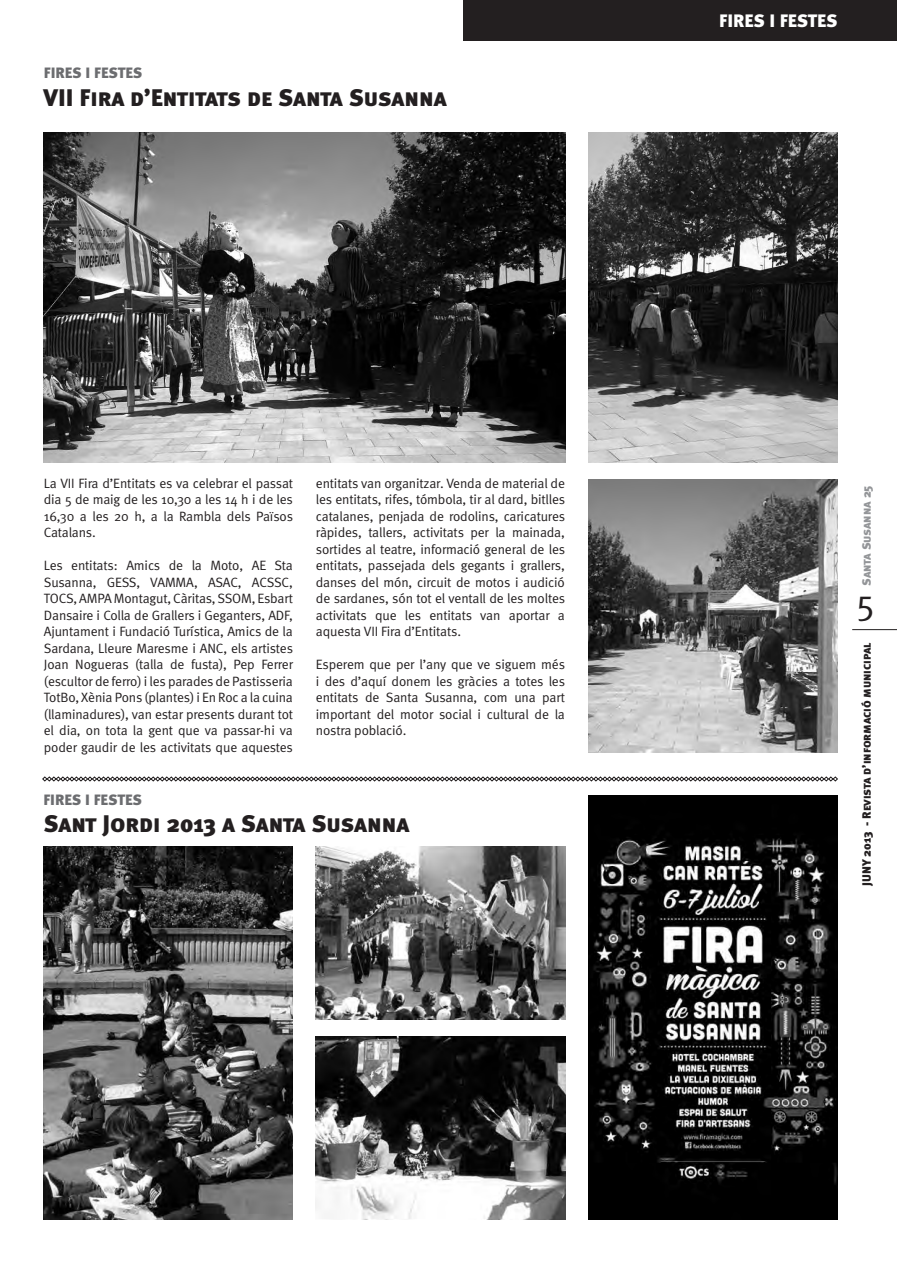
<style>
.page{position:relative;width:897px;height:1263px;background:#fff}
.page>*{position:absolute;margin:0;border:0;box-sizing:border-box;transform-origin:0 0}
.t1{font:36px "Meta Plus Normal Caps";color:#231f20}
.t2{font:24px "Meta Black Caps";letter-spacing:-.005em;color:#231f20}
.t3{font:18px "Meta Black Caps";color:#fff}
.t4{font:15px "Meta Black Caps";color:#6c6d70}
.t5{font:13.5px/16.5px "Meta Normal";letter-spacing:-.01em;color:#231f20;text-align:justify}
.t6{font:12px "Meta Black Caps";color:#231f20}
.t7{font:12px "Meta Black Caps";letter-spacing:-.015em;color:#939598}
</style>
<div class="page">
<div style="left:463px;top:0;width:433px;height:41px;background:#231f20"></div>
<hr style="left:851px;top:629px;width:45px;height:1px;background:#231f20">
<img style="left:588px;top:796px;width:249px;height:423px">
<img style="left:43px;top:132px;width:522px;height:330px">
<img style="left:588px;top:132px;width:249px;height:330px">
<img style="left:43px;top:847px;width:250px;height:372px">
<img style="left:316px;top:847px;width:249px;height:172px">
<img style="left:316px;top:1036px;width:249px;height:183px">
<img style="left:588px;top:480px;width:249px;height:272px">
<svg style="left:42px;top:776px;width:795px;height:5px"></svg>
<p class="t4" style="left:44px;top:64px;width:100px">FIRES I FESTES</p>
<h2 class="t2" style="left:43px;top:83px;width:404px">VII Fira d’Entitats de Santa Susanna</h2>
<p class="t5" style="left:44px;top:474px;width:250px">La VII Fira d’Entitats es va celebrar el passat dia 5 de maig de les 10,30 a les 14 h i de les 16,30 a les 20 h, a la Rambla dels Països Catalans.</p>
<p class="t5" style="left:44px;top:557px;width:250px">Les entitats: Amics de la Moto, AE Sta Susanna, GESS, VAMMA, ASAC, ACSSC, TOCS, AMPA Montagut, Càritas, SSOM, Esbart Dansaire i Colla de Grallers i Geganters, ADF, Ajuntament i Fundació Turística, Amics de la Sardana, Lleure Maresme i ANC, els artistes Joan Nogueras (talla de fusta), Pep Ferrer (escultor de ferro) i les parades de Pastisseria TotBo, Xènia Pons (plantes) i En Roc a la cuina (llaminadures), van estar presents durant tot el dia, on tota la gent que va passar-hi va poder gaudir de les activitats que aquestes</p>
<p class="t4" style="left:43px;top:791px;width:100px">FIRES I FESTES</p>
<p class="t5" style="left:316px;top:474px;width:250px">entitats van organitzar. Venda de material de les entitats, rifes, tómbola, tir al dard, bitlles catalanes, penjada de rodolins, caricatures ràpides, tallers, activitats per la mainada, sortides al teatre, informació general de les entitats, passejada dels gegants i grallers, danses del món, circuit de motos i audició de sardanes, són tot el ventall de les moltes activitats que les entitats van aportar a aquesta VII Fira d’Entitats.</p>
<p class="t5" style="left:316px;top:656px;width:250px">Esperem que per l’any que ve siguem més i des d’aquí donem les gràcies a totes les entitats de Santa Susanna, com una part important del motor social i cultural de la nostra població.</p>
<h2 class="t2" style="left:43px;top:809px;width:367px">Sant Jordi 2013 a Santa Susanna</h2>
<h3 class="t3" style="left:719px;top:10px;width:120px">FIRES I FESTES</h3>
<p class="t7" style="left:858px;top:586px;width:102px;rotate:-90deg">Santa Susanna 25</p>
<h1 class="t1" style="left:855px;top:587px;width:21px">5</h1>
<p class="t6" style="left:858px;top:886px;width:245px;rotate:-90deg">JUNY 2013 - Revista d’informació municipal</p>
</div>
